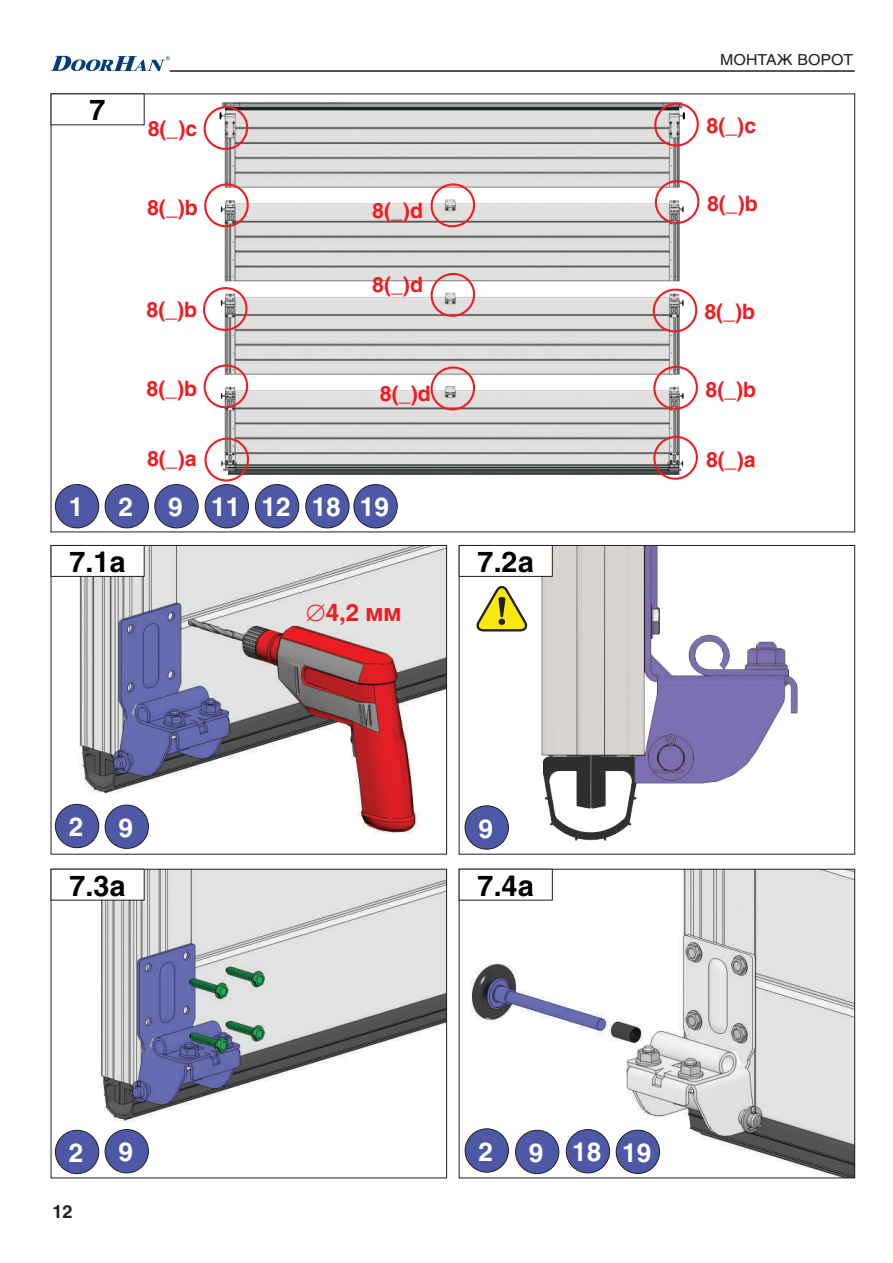
<style>
.page{position:relative;width:893px;height:1263px;background:#fff}
.page>*{position:absolute;margin:0;border:0;box-sizing:border-box;transform-origin:0 0}
.t1{font:700 28.5px "Helios";color:#000}
.t2{font:700 25.95px "Helios";color:#fff}
.t3{font:700 24px "Helios";color:#ee1d23}
.t4{font:700 21px "Helios";color:#ee1d23}
.t5{font:700 18px "Helios";color:#231f20}
.t6{font:15px "Helios";color:#231f20;scale:1.05 1}
</style>
<div class="page">
<hr style="left:170px;top:70px;width:685px;height:2px;background:#231f20">
<svg style="left:50px;top:56px;width:120px;height:15px"></svg>
<img style="left:53px;top:871px;width:392px;height:304px">
<div style="left:51px;top:869px;width:396px;height:309px;border:1px solid #231f20"></div>
<img style="left:461px;top:871px;width:392px;height:305px">
<div style="left:459px;top:869px;width:396px;height:309px;border:1px solid #231f20"></div>
<img style="left:54px;top:547px;width:391px;height:302px">
<div style="left:51px;top:545px;width:396px;height:309px;border:1px solid #231f20"></div>
<img style="left:464px;top:547px;width:334px;height:303px">
<div style="left:459px;top:545px;width:396px;height:309px;border:1px solid #231f20"></div>
<img style="left:161px;top:102px;width:519px;height:404px">
<div style="left:51px;top:545px;width:93px;height:31px;background:#fff"></div>
<div style="left:51px;top:545px;width:93px;height:32px;border:1px solid #231f20"></div>
<div style="left:459px;top:545px;width:93px;height:31px;background:#fff"></div>
<div style="left:459px;top:545px;width:93px;height:32px;border:1px solid #231f20"></div>
<div style="left:51px;top:869px;width:93px;height:31px;background:#fff"></div>
<div style="left:459px;top:869px;width:93px;height:31px;background:#fff"></div>
<svg style="left:202px;top:104px;width:48px;height:48px"></svg>
<svg style="left:202px;top:181px;width:49px;height:48px"></svg>
<svg style="left:201px;top:285px;width:48px;height:48px"></svg>
<svg style="left:202px;top:362px;width:48px;height:48px"></svg>
<svg style="left:203px;top:436px;width:48px;height:47px"></svg>
<svg style="left:652px;top:102px;width:47px;height:46px"></svg>
<svg style="left:653px;top:178px;width:47px;height:48px"></svg>
<svg style="left:651px;top:287px;width:47px;height:47px"></svg>
<svg style="left:651px;top:364px;width:47px;height:48px"></svg>
<svg style="left:651px;top:434px;width:47px;height:48px"></svg>
<svg style="left:429px;top:181px;width:48px;height:48px"></svg>
<svg style="left:429px;top:271px;width:48px;height:48px"></svg>
<svg style="left:429px;top:365px;width:48px;height:47px"></svg>
<div style="left:55px;top:484px;width:44px;height:44px;background:#4d59a7;border-radius:50%"></div>
<div style="left:55px;top:484px;width:44px;height:44px;border:1px solid #231f20;border-radius:50%"></div>
<div style="left:105px;top:484px;width:43px;height:44px;background:#4d59a7;border-radius:50%"></div>
<div style="left:105px;top:484px;width:44px;height:44px;border:1px solid #231f20;border-radius:50%"></div>
<div style="left:155px;top:484px;width:43px;height:44px;background:#4d59a7;border-radius:50%"></div>
<div style="left:154px;top:484px;width:45px;height:44px;border:1px solid #231f20;border-radius:50%"></div>
<div style="left:205px;top:484px;width:43px;height:44px;background:#4d59a7;border-radius:50%"></div>
<div style="left:205px;top:484px;width:44px;height:44px;border:1px solid #231f20;border-radius:50%"></div>
<div style="left:255px;top:484px;width:44px;height:44px;background:#4d59a7;border-radius:50%"></div>
<div style="left:255px;top:484px;width:44px;height:44px;border:1px solid #231f20;border-radius:50%"></div>
<div style="left:306px;top:484px;width:43px;height:44px;background:#4d59a7;border-radius:50%"></div>
<div style="left:305px;top:484px;width:44px;height:44px;border:1px solid #231f20;border-radius:50%"></div>
<div style="left:354px;top:484px;width:43px;height:44px;background:#4d59a7;border-radius:50%"></div>
<div style="left:354px;top:484px;width:44px;height:44px;border:1px solid #231f20;border-radius:50%"></div>
<div style="left:55px;top:804px;width:44px;height:44px;background:#4d59a7;border-radius:50%"></div>
<div style="left:55px;top:804px;width:44px;height:44px;border:1px solid #231f20;border-radius:50%"></div>
<div style="left:105px;top:805px;width:43px;height:43px;background:#4d59a7;border-radius:50%"></div>
<div style="left:105px;top:805px;width:44px;height:44px;border:1px solid #231f20;border-radius:50%"></div>
<div style="left:465px;top:806px;width:43px;height:43px;background:#4d59a7;border-radius:50%"></div>
<div style="left:465px;top:805px;width:44px;height:44px;border:1px solid #231f20;border-radius:50%"></div>
<div style="left:55px;top:1130px;width:44px;height:43px;background:#4d59a7;border-radius:50%"></div>
<div style="left:55px;top:1130px;width:44px;height:44px;border:1px solid #231f20;border-radius:50%"></div>
<div style="left:105px;top:1129px;width:43px;height:44px;background:#4d59a7;border-radius:50%"></div>
<div style="left:105px;top:1129px;width:44px;height:44px;border:1px solid #231f20;border-radius:50%"></div>
<div style="left:465px;top:1129px;width:43px;height:43px;background:#4d59a7;border-radius:50%"></div>
<div style="left:465px;top:1128px;width:44px;height:44px;border:1px solid #231f20;border-radius:50%"></div>
<div style="left:515px;top:1130px;width:44px;height:43px;background:#4d59a7;border-radius:50%"></div>
<div style="left:515px;top:1130px;width:44px;height:44px;border:1px solid #231f20;border-radius:50%"></div>
<div style="left:566px;top:1129px;width:44px;height:44px;background:#4d59a7;border-radius:50%"></div>
<div style="left:566px;top:1129px;width:44px;height:44px;border:1px solid #231f20;border-radius:50%"></div>
<div style="left:616px;top:1130px;width:44px;height:43px;background:#4d59a7;border-radius:50%"></div>
<div style="left:616px;top:1130px;width:44px;height:44px;border:1px solid #231f20;border-radius:50%"></div>
<h1 class="t1" style="left:90px;top:94px;width:18px">7</h1>
<p class="t4" style="left:148px;top:116px;width:51px">8(_)c</p>
<p class="t4" style="left:147px;top:195px;width:52px">8(_)b</p>
<p class="t4" style="left:147px;top:297px;width:52px">8(_)b</p>
<p class="t4" style="left:147px;top:376px;width:52px">8(_)b</p>
<p class="t4" style="left:147px;top:446px;width:51px">8(_)a</p>
<p class="t4" style="left:372px;top:199px;width:52px">8(_)d</p>
<p class="t4" style="left:372px;top:272px;width:52px">8(_)d</p>
<p class="t4" style="left:380px;top:381px;width:52px">8(_)d</p>
<p class="t2" style="left:69px;top:492px;width:16px">1</p>
<p class="t2" style="left:118px;top:492px;width:16px">2</p>
<p class="t2" style="left:168px;top:492px;width:222px">9 11 12 18 19</p>
<h1 class="t1" style="left:70px;top:545px;width:58px">7.1a</h1>
<h1 class="t1" style="left:478px;top:545px;width:58px">7.2a</h1>
<p class="t3" style="left:306px;top:599px;width:97px">∅4,2 мм</p>
<p class="t2" style="left:69px;top:812px;width:16px">2</p>
<p class="t2" style="left:118px;top:812px;width:16px">9</p>
<p class="t2" style="left:478px;top:813px;width:16px">9</p>
<h1 class="t1" style="left:70px;top:869px;width:58px">7.3a</h1>
<h1 class="t1" style="left:478px;top:869px;width:58px">7.4a</h1>
<p class="t6" style="left:720px;top:51px;width:128px">МОНТАЖ ВОРОТ</p>
<p class="t4" style="left:707px;top:113px;width:51px">8(_)c</p>
<p class="t4" style="left:707px;top:191px;width:52px">8(_)b</p>
<p class="t4" style="left:704px;top:299px;width:52px">8(_)b</p>
<p class="t4" style="left:705px;top:377px;width:52px">8(_)b</p>
<p class="t4" style="left:706px;top:447px;width:51px">8(_)a</p>
<p class="t2" style="left:69px;top:1138px;width:16px">2</p>
<p class="t2" style="left:118px;top:1137px;width:16px">9</p>
<p class="t2" style="left:478px;top:1136px;width:16px">2</p>
<p class="t2" style="left:529px;top:1137px;width:124px">9 18 19</p>
<p class="t5" style="left:53px;top:1201px;width:22px">12</p>
</div>
